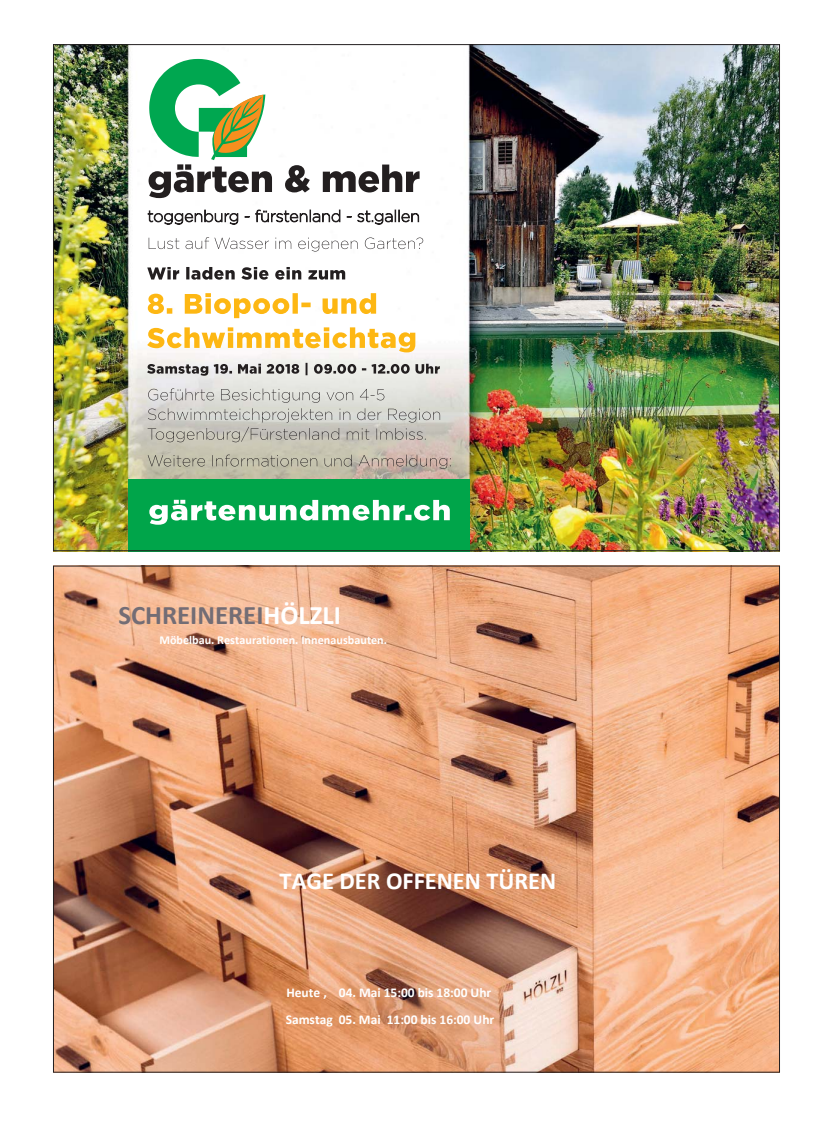
<style>
.page{position:relative;width:833px;height:1134px;background:#fff}
.page>*{position:absolute;margin:0;border:0;box-sizing:border-box;transform-origin:0 0}
.t1{font:700 26.75px "Calibri";color:#736d75}
.t2{font:700 24.5px "Calibri";color:#fff}
.t3{font:700 13.5px/26.9px "Calibri";color:#fff}
.t4{font:700 12.12px "Calibri";color:#fff}
.s1{color:#fff}
</style>
<div class="page">
<img style="left:55px;top:46px;width:723px;height:503px">
<div style="left:128px;top:479px;width:342px;height:72px;background:#00a54a"></div>
<svg style="left:149px;top:500px;width:301px;height:25px"></svg>
<svg style="left:148px;top:455px;width:303px;height:14px;background:#b6ae9e"></svg>
<svg style="left:148px;top:388px;width:292px;height:54px;background:#c8c7c1"></svg>
<svg style="left:147px;top:363px;width:293px;height:13px;background:#a9a8a6"></svg>
<svg style="left:147px;top:327px;width:268px;height:25px"></svg>
<svg style="left:148px;top:293px;width:228px;height:25px"></svg>
<svg style="left:147px;top:267px;width:198px;height:13px"></svg>
<svg style="left:149px;top:237px;width:274px;height:14px"></svg>
<svg style="left:149px;top:59px;width:123px;height:139px"></svg>
<svg style="left:285px;top:165px;width:25px;height:28px"></svg>
<svg style="left:323px;top:165px;width:96px;height:27px"></svg>
<svg style="left:148px;top:210px;width:90px;height:14px"></svg>
<svg style="left:255px;top:210px;width:85px;height:12px"></svg>
<svg style="left:357px;top:210px;width:62px;height:14px"></svg>
<svg style="left:55px;top:568px;width:723px;height:502px;background:#d89a76"></svg>
<h1 class="t1" style="left:118px;top:603px;width:224px">SCHREINEREI<span class="s1">HÖLZLI</span></h1>
<p class="t4" style="left:159px;top:634px;width:229px">Möbelbau. Restaurationen. Innenausbauten.</p>
<h2 class="t2" style="left:280px;top:870px;width:278px">TAGE DER OFFENEN TÜREN</h2>
<p class="t3" style="left:286px;top:980px;width:210px">Heute , 04. Mai 15:00 bis 18:00 Uhr<br>Samstag 05. Mai 11:00 bis 16:00 Uhr</p>
</div>
